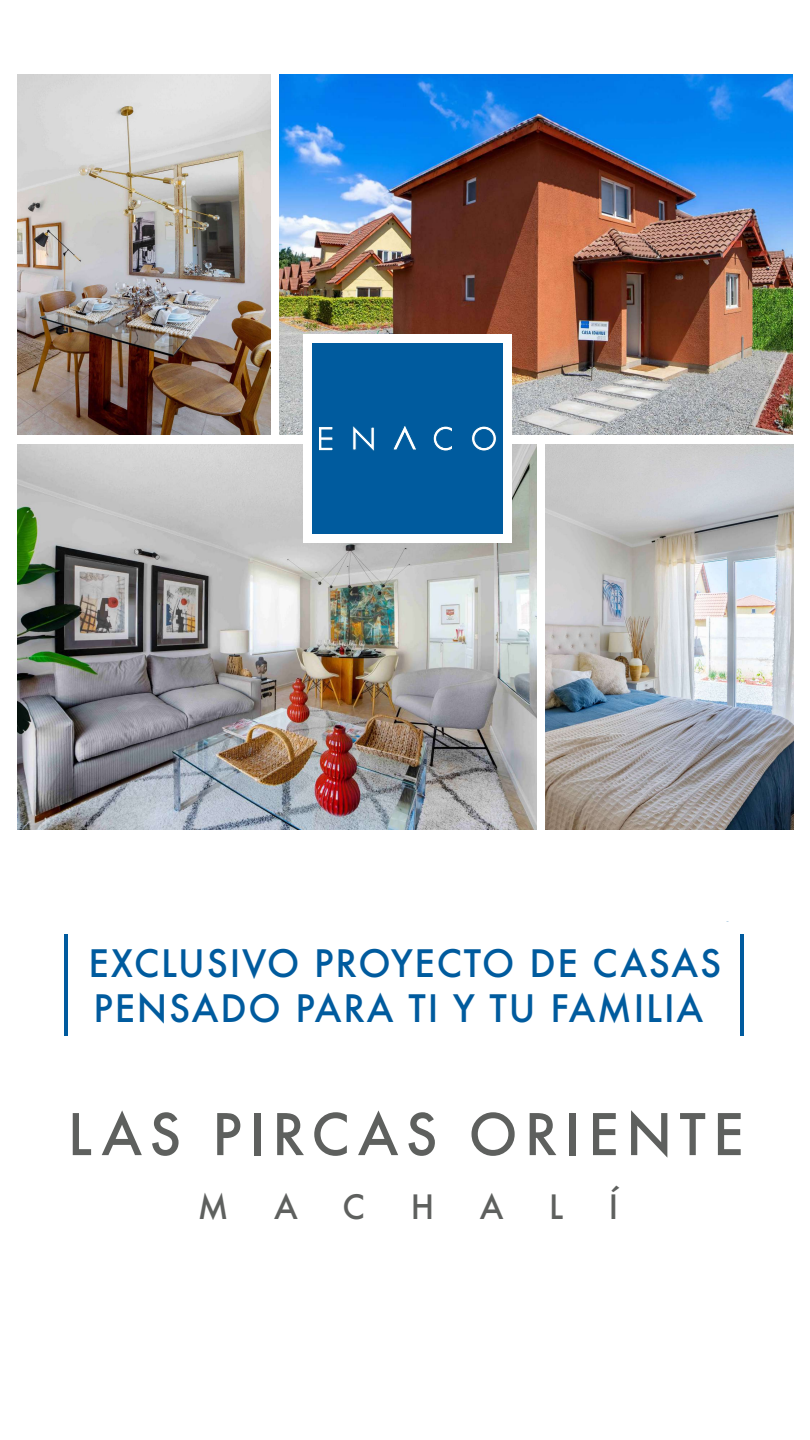
<style>
.page{position:relative;width:810px;height:1440px;background:#fff}
.page>*{position:absolute;margin:0;border:0;box-sizing:border-box;transform-origin:0 0}
.t1{font:500 55.72px "Futura";letter-spacing:.13em;color:#5e605e}
.t2{font:500 36.83px/44.6px "Futura";letter-spacing:.05em;color:#005b9e}
.t3{font:500 32.62px "Futura";color:#5e605e}
</style>
<div class="page">
<hr style="left:740px;top:934px;width:4px;height:101px;background:#005b9e">
<hr style="left:64px;top:934px;width:4px;height:101px;background:#005b9e">
<img style="left:546px;top:445px;width:247px;height:385px">
<img style="left:279px;top:75px;width:514px;height:360px">
<img style="left:18px;top:75px;width:252px;height:359px">
<img style="left:18px;top:445px;width:518px;height:385px">
<div style="left:303px;top:334px;width:209px;height:208px;background:#fff"></div>
<div style="left:312px;top:343px;width:191px;height:191px;background:#005b9e"></div>
<svg style="left:353px;top:426px;width:22px;height:25px"></svg>
<svg style="left:393px;top:426px;width:24px;height:24px"></svg>
<svg style="left:471px;top:426px;width:26px;height:25px"></svg>
<svg style="left:433px;top:426px;width:19px;height:25px"></svg>
<svg style="left:319px;top:427px;width:14px;height:24px"></svg>
<p class="t2" style="left:89px;top:940px;width:634px">EXCLUSIVO PROYECTO DE CASAS<br>PENSADO PARA TI Y TU FAMILIA</p>
<h1 class="t1" style="left:68px;top:1096px;width:678px">LAS PIRCAS ORIENTE</h1>
<p class="t3" style="left:198px;top:1185px;width:32px">M</p>
<p class="t3" style="left:274px;top:1185px;width:25px">A</p>
<p class="t3" style="left:342px;top:1185px;width:24px">C</p>
<p class="t3" style="left:411px;top:1185px;width:25px">H</p>
<p class="t3" style="left:480px;top:1185px;width:25px">A</p>
<p class="t3" style="left:549px;top:1185px;width:16px">L</p>
<p class="t3" style="left:609px;top:1185px;width:11px">Í</p>
</div>
